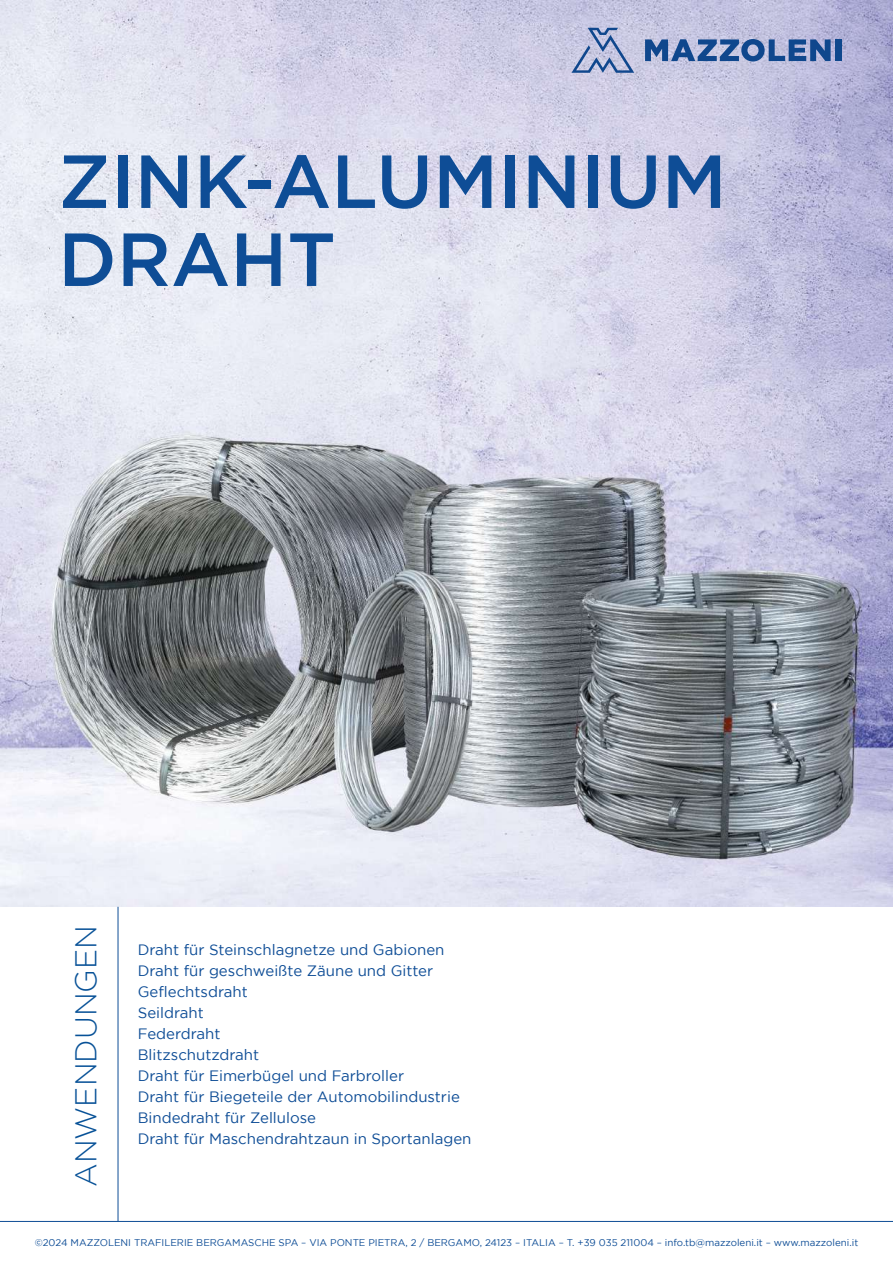
<style>
.page{position:relative;width:893px;height:1263px;background:#fff}
.page>*{position:absolute;margin:0;border:0;box-sizing:border-box;transform-origin:0 0}
.t1{font:500 75px/78px "Gotham";color:#0e4d96}
.t2{font:300 30px "Gotham";color:#075197}
.t3{font:15px/21px "Gotham";color:#0e4d96}
.t4{font:9.75px "Gotham";color:#0e4d96}
</style>
<div class="page">
<img style="left:0;top:0;width:893px;height:907px">
<svg style="left:571px;top:28px;width:63px;height:45px;background:#a2add0"></svg>
<svg style="left:645px;top:39px;width:186px;height:23px;background:#617fb2"></svg>
<div style="left:835px;top:39px;width:6px;height:22px;background:#0f478d"></div>
<hr style="left:118px;top:907px;width:1px;height:314px;background:#0e4d96">
<hr style="left:0;top:1221px;width:893px;height:1px;background:#0e4d96">
<h1 class="t1" style="left:58px;top:141px;width:670px">ZINK-ALUMINIUM<br>DRAHT</h1>
<h2 class="t2" style="left:70px;top:1187px;width:263px;rotate:-90deg">ANWENDUNGEN</h2>
<p class="t3" style="left:138px;top:939px;width:335px">Draht für Steinschlagnetze und Gabionen<br>Draht für geschweißte Zäune und Gitter<br>Geflechtsdraht<br>Seildraht<br>Federdraht<br>Blitzschutzdraht<br>Draht für Eimerbügel und Farbroller<br>Draht für Biegeteile der Automobilindustrie<br>Bindedraht für Zellulose<br>Draht für Maschendrahtzaun in Sportanlagen</p>
<p class="t4" style="left:35px;top:1237px;width:825px">©2024 MAZZOLENI TRAFILERIE BERGAMASCHE SPA – VIA PONTE PIETRA, 2 / BERGAMO, 24123 – ITALIA – T. +39 035 211004 – info.tb@mazzoleni.it – www.mazzoleni.it</p>
</div>
